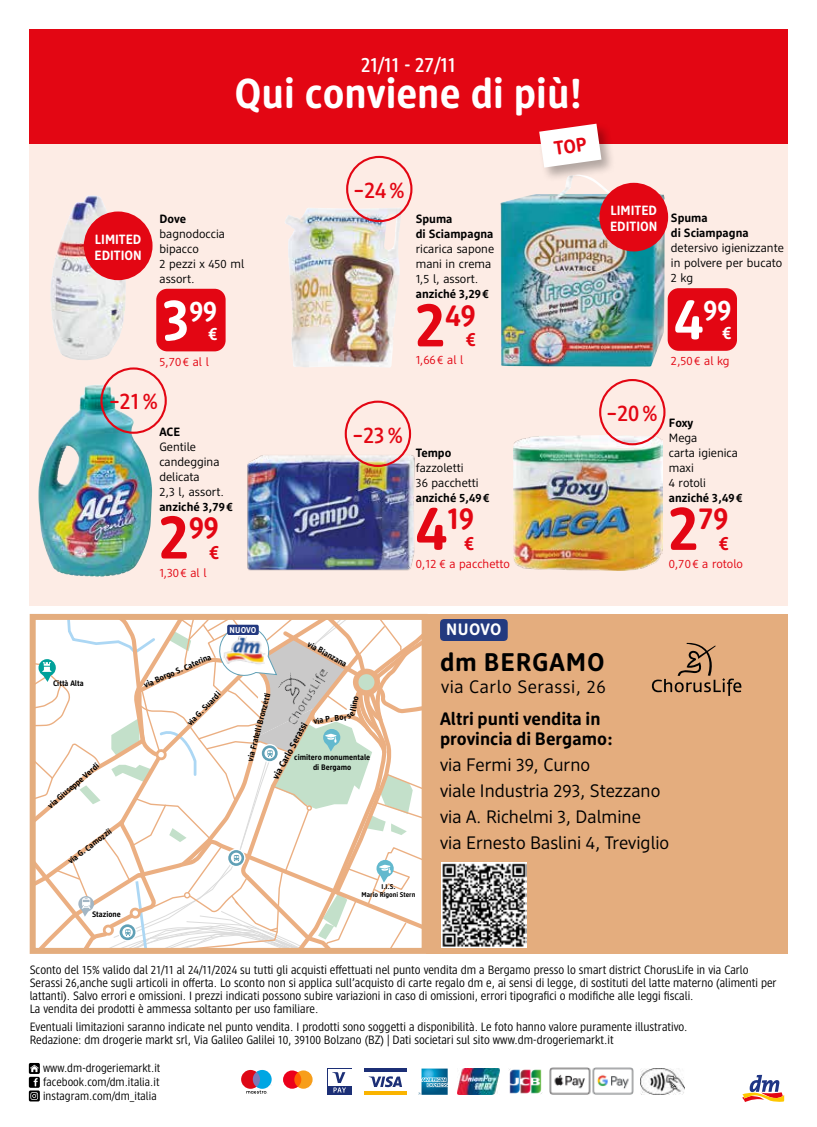
<style>
.page{position:relative;width:817px;height:1127px;background:#fff}
.page>*{position:absolute;margin:0;border:0;box-sizing:border-box;transform-origin:0 0}
.t1{font:700 41.7px "DM Brand 4.4";color:#fff}
.t2{font:700 30.6px "DM Brand 4.4";color:#e30613}
.t3{font:700 28.5px "DM Brand 4.4";color:#fff}
.t4{font:700 25.5px "DM Support 4.4";letter-spacing:.035em;color:#000}
.t5{font:500 22.65px "DM Brand 4.4";color:#e30613}
.t6{font:500 20.7px "DM Intelligence 4.4";color:#fff}
.t7{font:700 19.2px "DM Brand 4.4";color:#e30613}
.t8{font:18px/26px "DM Support 4.4";color:#000}
.t9{font:700 18px/20.1px "DM Support 4.4";color:#000}
.t10{font:18px "DM Support 4.4";letter-spacing:.03em;color:#000}
.t11{font:700 17.85px "DM Brand 4.4";color:#fff}
.t12{font:700 16.5px "DM Support 4.4";letter-spacing:.02em;color:#fff}
.t13{font:700 13.35px/15.9px "DM Brand 4.4";color:#fff}
.t14{font:12px/13px "DM Intelligence 4.4";color:#000}
.t15{font:12px/15px "DM Support 4.4";color:#000}
.t16{font:700 12px/15px "DM Support 4.4";color:#000}
.t17{font:12px "DM Support 4.4";color:#e30613}
.t18{font:11.55px/13.8px "DM Intelligence";letter-spacing:.005em;color:#000;text-align:justify}
.t19{font:700 9.3px "DM Brand 4.4";color:#000}
.t20{font:700 8.55px "DM Brand 4.4";letter-spacing:.01em;color:#fff}
.t21{font:700 8.25px "DM Brand 4.4";color:#000}
.t22{font:700 7.95px/9.6px "DM Brand 4.4";color:#000;text-align:center}
.t23{font:700 6.9px/7.6px "DM Brand 4.4";color:#000;text-align:center}
.s1{font-size:58.05px}
.s2{font-size:62.4px}
</style>
<div class="page">
<div style="left:29px;top:79px;width:758px;height:527px;background:#fdece5"></div>
<div style="left:29px;top:29px;width:758px;height:115px;background:#e30613"></div>
<div style="left:537px;top:122px;width:79px;height:60px;background:#000;opacity:.3"></div>
<img style="left:247px;top:425px;width:168px;height:146px">
<img style="left:50px;top:195px;width:76px;height:165px">
<div style="left:344px;top:401px;width:67px;height:66px;border:2px solid #e30613;border-radius:50%"></div>
<div style="left:156px;top:289px;width:69px;height:62px;background:#e30613;border-radius:11px"></div>
<div style="left:667px;top:288px;width:69px;height:63px;background:#e30613;border-radius:11px"></div>
<div style="left:84px;top:211px;width:68px;height:69px;background:#e30613;border-radius:50%"></div>
<img style="left:513px;top:435px;width:149px;height:135px">
<img style="left:500px;top:175px;width:165px;height:191px">
<img style="left:285px;top:208px;width:116px;height:160px">
<img style="left:38px;top:385px;width:60px;height:191px">
<div style="left:599px;top:183px;width:69px;height:68px;background:#e30613;border-radius:50%"></div>
<div style="left:599px;top:379px;width:66px;height:66px;border:2px solid #e30613;border-radius:50%"></div>
<div style="left:346px;top:156px;width:66px;height:66px;border:2px solid #e30613;border-radius:50%"></div>
<div style="left:100px;top:367px;width:67px;height:67px;border:2px solid #e30613;border-radius:50%"></div>
<div style="left:30px;top:614px;width:397px;height:340px;border:6px solid #e4ad7e"></div>
<div style="left:426px;top:614px;width:361px;height:340px;background:#e4ad7e"></div>
<div style="left:440px;top:619px;width:67px;height:22px;background:#233a7f;border-radius:5px"></div>
<img style="left:441px;top:863px;width:85px;height:85px">
<svg style="left:742px;top:1074px;width:43px;height:28px"></svg>
<div style="left:29px;top:1090px;width:11px;height:11px;background:#000;border-radius:2px"></div>
<svg style="left:29px;top:1063px;width:11px;height:37px"></svg>
<svg style="left:241px;top:1070px;width:30px;height:23px"></svg>
<hr style="left:364px;top:1091px;width:42px;height:4px;background:#fab400">
<hr style="left:364px;top:1068px;width:42px;height:4px;background:#1c2f76">
<svg style="left:368px;top:1076px;width:34px;height:11px"></svg>
<svg style="left:327px;top:1068px;width:24px;height:27px"></svg>
<div style="left:328px;top:1069px;width:23px;height:16px;background:#fff"></div>
<svg style="left:332px;top:1072px;width:14px;height:20px"></svg>
<img style="left:509px;top:1069px;width:33px;height:25px">
<img style="left:457px;top:1068px;width:43px;height:27px">
<svg style="left:418px;top:1068px;width:29px;height:27px"></svg>
<img style="left:640px;top:1068px;width:44px;height:26px">
<svg style="left:283px;top:1070px;width:29px;height:19px"></svg>
<img style="left:549px;top:1067px;width:85px;height:28px">
<svg style="left:651px;top:642px;width:90px;height:54px"></svg>
<svg style="left:539px;top:124px;width:62px;height:44px;background:#f4dcdd"></svg>
<svg style="left:33px;top:617px;width:391px;height:334px"></svg>
<h3 class="t6" style="left:361px;top:51px;width:96px">21/11 - 27/11</h3>
<h1 class="t1" style="left:234px;top:67px;width:349px">Qui conviene di più!</h1>
<p class="t13" style="left:94px;top:231px;width:49px">LIMITED<br>EDITION</p>
<p class="t16" style="left:159px;top:211px;width:28px">Dove</p>
<p class="t15" style="left:159px;top:226px;width:86px">bagnodoccia bipacco<br>2 pezzi x 450 ml assort.</p>
<h3 class="t3" style="left:163px;top:293px;width:56px"><span class="s1">3</span>99</h3>
<h3 class="t11" style="left:208px;top:322px;width:10px">€</h3>
<p class="t17" style="left:159px;top:354px;width:51px">5,70€ al l</p>
<h3 class="t5" style="left:109px;top:387px;width:51px">–21%</h3>
<p class="t16" style="left:159px;top:423px;width:22px">ACE</p>
<p class="t15" style="left:159px;top:438px;width:66px">Gentile candeggina delicata<br>2,3 l, assort.</p>
<p class="t16" style="left:159px;top:498px;width:75px">anziché 3,79€</p>
<h2 class="t2" style="left:159px;top:508px;width:61px"><span class="s2">2</span>99</h2>
<h3 class="t7" style="left:209px;top:540px;width:11px">€</h3>
<p class="t17" style="left:159px;top:565px;width:49px">1,30€ al l</p>
<h3 class="t5" style="left:353px;top:176px;width:53px">–24%</h3>
<p class="t16" style="left:415px;top:211px;width:79px">Spuma<br>di Sciampagna</p>
<p class="t15" style="left:415px;top:241px;width:80px">ricarica sapone mani in crema<br>1,5 l, assort.</p>
<p class="t16" style="left:415px;top:286px;width:75px">anziché 3,29€</p>
<h2 class="t2" style="left:415px;top:296px;width:61px"><span class="s2">2</span>49</h2>
<h3 class="t7" style="left:466px;top:328px;width:11px">€</h3>
<p class="t17" style="left:415px;top:353px;width:49px">1,66€ al l</p>
<h3 class="t5" style="left:352px;top:420px;width:52px">–23%</h3>
<p class="t16" style="left:416px;top:445px;width:37px">Tempo</p>
<p class="t15" style="left:416px;top:460px;width:64px">fazzoletti<br>36 pacchetti</p>
<p class="t16" style="left:416px;top:490px;width:75px">anziché 5,49€</p>
<h2 class="t2" style="left:416px;top:499px;width:59px"><span class="s2">4</span>19</h2>
<h3 class="t7" style="left:464px;top:531px;width:11px">€</h3>
<p class="t17" style="left:416px;top:556px;width:96px">0,12 € a pacchetto</p>
<p class="t13" style="left:610px;top:202px;width:49px">LIMITED<br>EDITION</p>
<p class="t16" style="left:670px;top:210px;width:79px">Spuma<br>di Sciampagna</p>
<p class="t15" style="left:670px;top:240px;width:114px">detersivo igienizzante in polvere per bucato<br>2 kg</p>
<h3 class="t3" style="left:674px;top:292px;width:59px"><span class="s1">4</span>99</h3>
<h3 class="t11" style="left:722px;top:322px;width:10px">€</h3>
<p class="t17" style="left:670px;top:353px;width:60px">2,50€ al kg</p>
<h3 class="t5" style="left:606px;top:399px;width:53px">–20%</h3>
<p class="t16" style="left:668px;top:415px;width:26px">Foxy</p>
<p class="t15" style="left:668px;top:430px;width:71px">Mega<br>carta igienica maxi<br>4 rotoli</p>
<p class="t16" style="left:668px;top:490px;width:75px">anziché 3,49€</p>
<h2 class="t2" style="left:668px;top:499px;width:61px"><span class="s2">2</span>79</h2>
<h3 class="t7" style="left:719px;top:531px;width:11px">€</h3>
<p class="t17" style="left:668px;top:556px;width:76px">0,70€ a rotolo</p>
<p class="t22" style="left:53px;top:678px;width:32px">Città Alta</p>
<p class="t21" style="left:46px;top:802px;width:66px;rotate:-40deg">via Giuseppe Verdi</p>
<p class="t21" style="left:66px;top:858px;width:54px;rotate:-37deg">via G. Camozzii</p>
<p class="t21" style="left:142px;top:681px;width:74px;rotate:-24deg">via Borgo S. Caterina</p>
<p class="t20" style="left:229px;top:624px;width:28px">NUOVO</p>
<p class="t21" style="left:311px;top:638px;width:45px;rotate:30deg">via Bianzana</p>
<p class="t21" style="left:185px;top:721px;width:45px;rotate:-46deg">via G. Suardi</p>
<p class="t21" style="left:245px;top:759px;width:72px;rotate:-75deg">via Fratelli Bronzetti</p>
<p class="t19" style="left:270px;top:776px;width:65px;rotate:-62deg">via Carlo Serassi</p>
<p class="t22" style="left:294px;top:752px;width:77px">cimitero monumentale di Bergamo</p>
<h3 class="t12" style="left:446px;top:619px;width:57px">NUOVO</h3>
<h3 class="t4" style="left:440px;top:645px;width:166px">dm BERGAMO</h3>
<h3 class="t10" style="left:441px;top:675px;width:166px">via Carlo Serassi, 26</h3>
<h3 class="t9" style="left:440px;top:708px;width:174px">Altri punti vendita in provincia di Bergamo:</h3>
<h3 class="t8" style="left:440px;top:751px;width:231px">via Fermi 39, Curno<br>viale Industria 293, Stezzano via A. Richelmi 3, Dalmine<br>via Ernesto Baslini 4, Treviglio</h3>
<p class="t22" style="left:92px;top:909px;width:30px">Stazione</p>
<p class="t23" style="left:361px;top:883px;width:55px">I.I.S.<br>Mario Rigoni Stern</p>
<p class="t14" style="left:30px;top:963px;width:748px">Sconto del 15% valido dal 21/11 al 24/11/2024 su tutti gli acquisti effettuati nel punto vendita dm a Bergamo presso lo smart district ChorusLife in via Carlo Serassi 26,anche sugli articoli in offerta. Lo sconto non si applica sull’acquisto di carte regalo dm e, ai sensi di legge, di sostituti del latte materno (alimenti per lattanti). Salvo errori e omissioni. I prezzi indicati possono subire variazioni in caso di omissioni, errori tipografici o modifiche alle leggi fiscali.<br>La vendita dei prodotti è ammessa soltanto per uso familiare.</p>
<p class="t14" style="left:30px;top:1020px;width:659px">Eventuali limitazioni saranno indicate nel punto vendita. I prodotti sono soggetti a disponibilità. Le foto hanno valore puramente illustrativo.<br>Redazione: dm drogerie markt srl, Via Galileo Galilei 10, 39100 Bolzano (BZ) | Dati societari sul sito www.dm-drogeriemarkt.it</p>
<p class="t18" style="left:43px;top:1061px;width:119px">www.dm-drogeriemarkt.it facebook.com/dm.italia.it instagram.com/dm_italia</p>
</div>
